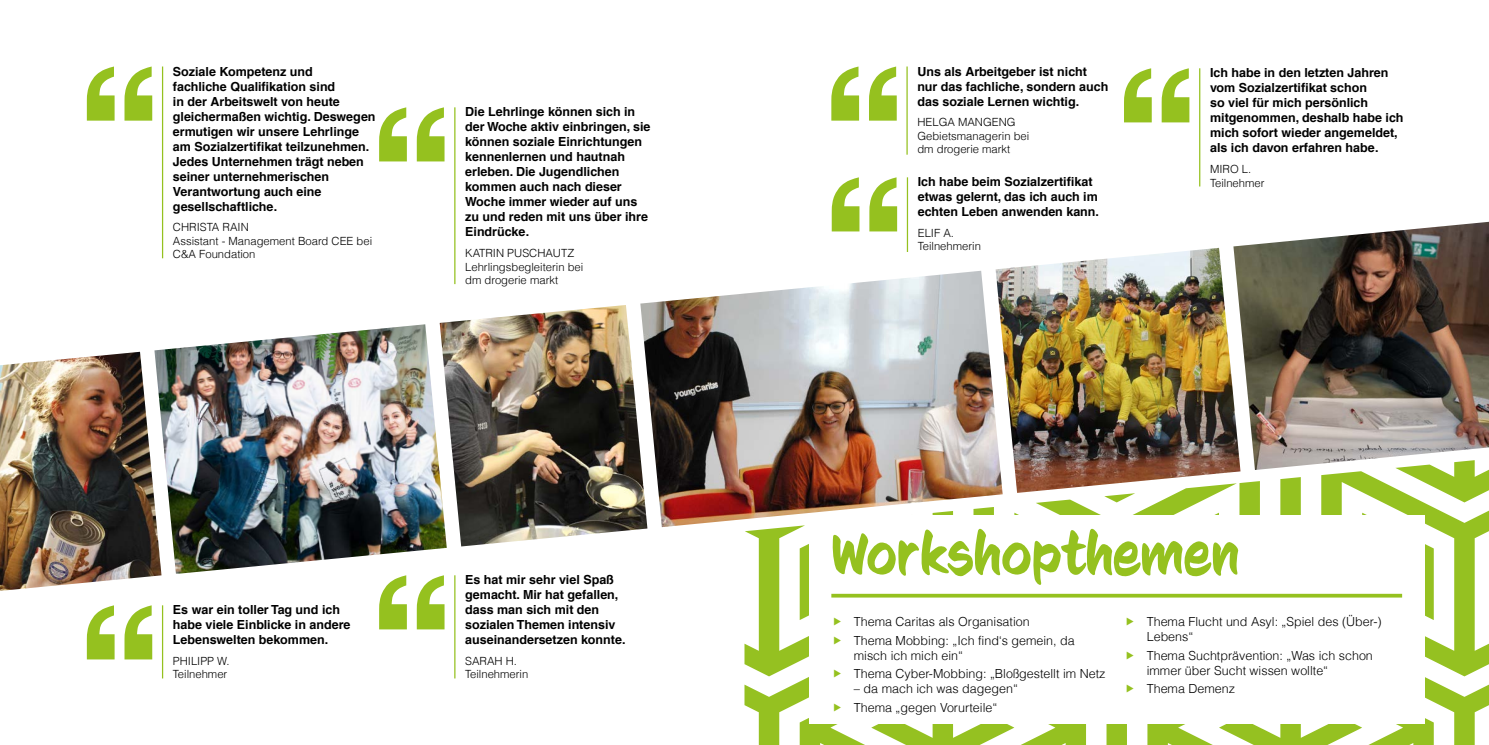
<style>
.page{position:relative;width:1489px;height:745px;background:#fff}
.page>*{position:absolute;margin:0;border:0;box-sizing:border-box;transform-origin:0 0}
.t1{font:57.5px "CC Sign Language";color:#95c11f}
.t2{font:700 12.5px/15px "Helveticafor Caritas";color:#000}
.t3{font:300 12.5px/18.5px "Helveticafor Caritas";color:#000}
.t4{font:300 11.25px/13.5px "Helveticafor Caritas";color:#000}
</style>
<div class="page">
<svg style="left:869px;top:177px;width:28px;height:54px"></svg>
<svg style="left:831px;top:177px;width:28px;height:54px"></svg>
<svg style="left:1161px;top:68px;width:28px;height:54px"></svg>
<svg style="left:1124px;top:68px;width:27px;height:54px"></svg>
<hr style="left:1198px;top:68px;width:2px;height:118px;background:#95c11f">
<svg style="left:124px;top:605px;width:28px;height:54px"></svg>
<svg style="left:87px;top:605px;width:28px;height:54px"></svg>
<hr style="left:162px;top:605px;width:1px;height:73px;background:#95c11f">
<hr style="left:906px;top:177px;width:2px;height:75px;background:#95c11f">
<svg style="left:417px;top:575px;width:27px;height:54px"></svg>
<svg style="left:379px;top:575px;width:28px;height:54px"></svg>
<hr style="left:454px;top:575px;width:1px;height:103px;background:#95c11f">
<svg style="left:124px;top:66px;width:28px;height:54px"></svg>
<svg style="left:87px;top:66px;width:28px;height:54px"></svg>
<hr style="left:162px;top:66px;width:1px;height:192px;background:#95c11f">
<svg style="left:417px;top:107px;width:27px;height:54px"></svg>
<svg style="left:379px;top:107px;width:28px;height:54px"></svg>
<hr style="left:454px;top:107px;width:1px;height:177px;background:#95c11f">
<img style="left:0;top:351px;width:161px;height:239px">
<img style="left:154px;top:324px;width:293px;height:249px">
<img style="left:439px;top:305px;width:208px;height:241px">
<img style="left:640px;top:270px;width:355px;height:257px">
<img style="left:995px;top:248px;width:238px;height:212px">
<img style="left:1233px;top:222px;width:255px;height:238px">
<svg style="left:869px;top:66px;width:27px;height:54px"></svg>
<svg style="left:831px;top:66px;width:28px;height:54px"></svg>
<hr style="left:906px;top:66px;width:1px;height:88px;background:#95c11f">
<svg style="left:744px;top:460px;width:744px;height:284px"></svg>
<p class="t2" style="left:173px;top:64px;width:204px">Soziale Kompetenz und<br>fachliche Qualifikation sind<br>in der Arbeitswelt von heute gleichermaßen wichtig. Deswegen ermutigen wir unsere Lehrlinge am Sozialzertifikat teilzunehmen.<br>Jedes Unternehmen trägt neben seiner unternehmerischen<br>Verantwortung auch eine gesellschaftliche.</p>
<p class="t4" style="left:173px;top:220px;width:201px">CHRISTA RAIN<br>Assistant - Management Board CEE bei<br>C&amp;A Foundation</p>
<p class="t2" style="left:465px;top:104px;width:187px">Die Lehrlinge können sich in der Woche aktiv einbringen, sie können soziale Einrichtungen kennenlernen und hautnah erleben. Die Jugendlichen kommen auch nach dieser<br>Woche immer wieder auf uns zu und reden mit uns über ihre<br>Eindrücke.</p>
<p class="t4" style="left:465px;top:246px;width:120px">KATRIN PUSCHAUTZ<br>Lehrlingsbegleiterin bei dm drogerie markt</p>
<p class="t2" style="left:173px;top:602px;width:179px">Es war ein toller Tag und ich habe viele Einblicke in andere<br>Lebenswelten bekommen.</p>
<p class="t4" style="left:173px;top:653px;width:58px">PHILIPP W.<br>Teilnehmer</p>
<p class="t2" style="left:465px;top:572px;width:162px">Es hat mir sehr viel Spaß gemacht. Mir hat gefallen, dass man sich mit den sozialen Themen intensiv auseinandersetzen konnte.</p>
<p class="t4" style="left:465px;top:653px;width:65px">SARAH H.<br>Teilnehmerin</p>
<p class="t2" style="left:917px;top:64px;width:192px">Uns als Arbeitgeber ist nicht nur das fachliche, sondern auch das soziale Lernen wichtig.</p>
<p class="t4" style="left:917px;top:115px;width:113px">HELGA MANGENG<br>Gebietsmanagerin bei dm drogerie markt</p>
<p class="t2" style="left:917px;top:174px;width:183px">Ich habe beim Sozialzertifikat etwas gelernt, das ich auch im echten Leben anwenden kann.</p>
<p class="t4" style="left:917px;top:226px;width:65px">ELIF A.<br>Teilnehmerin</p>
<p class="t2" style="left:1209px;top:65px;width:195px">Ich habe in den letzten Jahren vom Sozialzertifikat schon<br>so viel für mich persönlich mitgenommen, deshalb habe ich mich sofort wieder angemeldet, als ich davon erfahren habe.</p>
<p class="t4" style="left:1209px;top:162px;width:56px">MIRO L.<br>Teilnehmer</p>
<h1 class="t1" style="left:831px;top:522px;width:409px">Workshopthemen</h1>
<p class="t3" style="left:853px;top:611px;width:222px">Thema Caritas als Organisation<br>Thema Mobbing: „Ich find‘s gemein, da</p>
<p class="t3" style="left:853px;top:645px;width:253px">misch ich mich ein“<br>Thema Cyber-Mobbing: „Bloßgestellt im Netz</p>
<p class="t3" style="left:853px;top:679px;width:165px">– da mach ich was dagegen“<br>Thema „gegen Vorurteile“</p>
<p class="t3" style="left:1146px;top:613px;width:236px;line-height:15px">Thema Flucht und Asyl: „Spiel des (Über-)<br>Lebens“</p>
<p class="t3" style="left:1146px;top:647px;width:228px;line-height:15px">Thema Suchtprävention: „Was ich schon immer über Sucht wissen wollte“</p>
<p class="t3" style="left:1146px;top:679px;width:90px">Thema Demenz</p>
</div>
